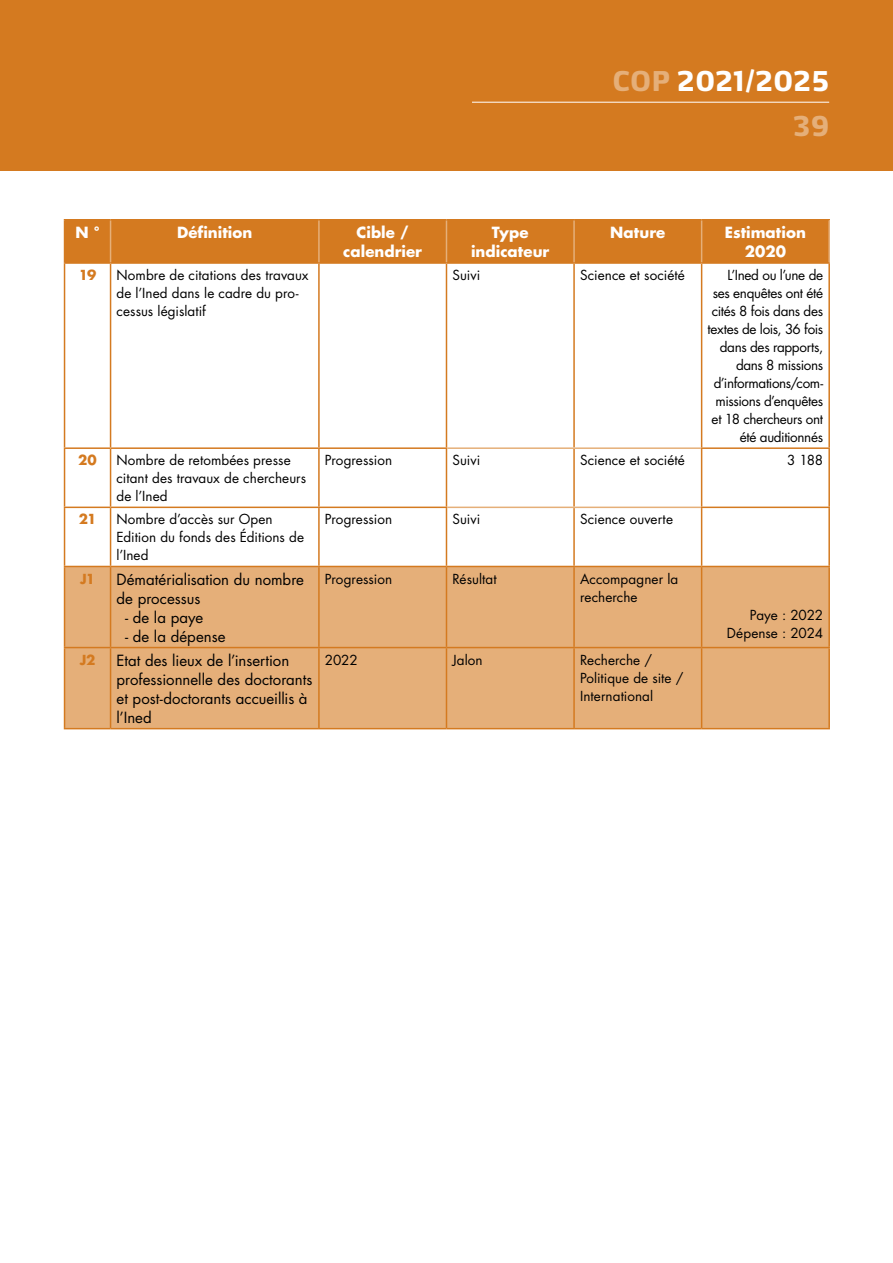
<style>
.page{position:relative;width:893px;height:1263px;background:#fff}
.page>*{position:absolute;margin:0;border:0;box-sizing:border-box;transform-origin:0 0}
.t1{font:900 27px "Max OT";letter-spacing:.02em;color:#fff;scale:.9 1}
.t2{font:900 27px "Max OT";color:#e5af79;scale:.9 1}
.t3{font:15px/18.9px "Futura Std";letter-spacing:.005em;color:#000}
.t4{font:700 15px/18.9px "Futura Std";letter-spacing:.005em;color:#fff;text-align:center}
.t5{font:13.5px/18px "Futura Std";color:#000}
.t6{font:13.5px/18px "Futura Std";letter-spacing:-.025em;color:#000;text-align:right}
.t7{font:700 13.5px "Futura Std";letter-spacing:-.07em;color:#d47a20}
.s1{color:#e5af79}
</style>
<div class="page">
<div style="left:0;top:0;width:893px;height:170px;background:#d47a20"></div>
<hr style="left:472px;top:102px;width:357px;height:1px;background:#fff">
<div style="left:65px;top:220px;width:763px;height:42px;background:#d47a20"></div>
<div style="left:65px;top:567px;width:763px;height:161px;background:#e5af79"></div>
<hr style="left:64px;top:219px;width:47px;height:1px;background:#d47a20">
<hr style="left:64px;top:220px;width:1px;height:42px;background:#d47a20">
<hr style="left:111px;top:219px;width:208px;height:1px;background:#d47a20">
<hr style="left:319px;top:219px;width:127px;height:1px;background:#d47a20">
<hr style="left:446px;top:219px;width:128px;height:1px;background:#d47a20">
<hr style="left:574px;top:219px;width:128px;height:1px;background:#d47a20">
<hr style="left:702px;top:219px;width:128px;height:1px;background:#d47a20">
<hr style="left:64px;top:264px;width:1px;height:183px;background:#d47a20">
<hr style="left:64px;top:449px;width:1px;height:58px;background:#d47a20">
<hr style="left:64px;top:508px;width:1px;height:58px;background:#d47a20">
<hr style="left:446px;top:264px;width:1px;height:183px;background:#d47a20">
<hr style="left:573px;top:264px;width:2px;height:183px;background:#d47a20">
<hr style="left:701px;top:264px;width:1px;height:183px;background:#d47a20">
<hr style="left:446px;top:449px;width:1px;height:58px;background:#d47a20">
<hr style="left:573px;top:449px;width:2px;height:58px;background:#d47a20">
<hr style="left:701px;top:449px;width:1px;height:58px;background:#d47a20">
<hr style="left:110px;top:264px;width:1px;height:183px;background:#d47a20">
<hr style="left:318px;top:264px;width:2px;height:183px;background:#d47a20">
<hr style="left:828px;top:264px;width:2px;height:183px;background:#d47a20">
<hr style="left:64px;top:447px;width:47px;height:2px;background:#d47a20">
<hr style="left:111px;top:447px;width:208px;height:2px;background:#d47a20">
<hr style="left:319px;top:447px;width:128px;height:2px;background:#d47a20">
<hr style="left:701px;top:447px;width:129px;height:2px;background:#d47a20">
<hr style="left:64px;top:262px;width:47px;height:2px;background:#d47a20">
<hr style="left:111px;top:262px;width:208px;height:2px;background:#d47a20">
<hr style="left:319px;top:262px;width:127px;height:2px;background:#d47a20">
<hr style="left:702px;top:262px;width:128px;height:2px;background:#d47a20">
<hr style="left:110px;top:508px;width:1px;height:58px;background:#d47a20">
<hr style="left:318px;top:508px;width:2px;height:58px;background:#d47a20">
<hr style="left:446px;top:508px;width:1px;height:58px;background:#d47a20">
<hr style="left:573px;top:508px;width:2px;height:58px;background:#d47a20">
<hr style="left:701px;top:508px;width:1px;height:58px;background:#d47a20">
<hr style="left:828px;top:508px;width:2px;height:58px;background:#d47a20">
<hr style="left:110px;top:567px;width:1px;height:80px;background:#d47a20">
<hr style="left:318px;top:567px;width:2px;height:80px;background:#d47a20">
<hr style="left:446px;top:567px;width:1px;height:80px;background:#d47a20">
<hr style="left:573px;top:567px;width:2px;height:80px;background:#d47a20">
<hr style="left:701px;top:567px;width:1px;height:80px;background:#d47a20">
<hr style="left:110px;top:648px;width:1px;height:80px;background:#d47a20">
<hr style="left:318px;top:648px;width:2px;height:80px;background:#d47a20">
<hr style="left:446px;top:648px;width:1px;height:80px;background:#d47a20">
<hr style="left:573px;top:648px;width:2px;height:80px;background:#d47a20">
<hr style="left:701px;top:648px;width:1px;height:80px;background:#d47a20">
<hr style="left:110px;top:449px;width:1px;height:58px;background:#d47a20">
<hr style="left:318px;top:449px;width:2px;height:58px;background:#d47a20">
<hr style="left:828px;top:449px;width:2px;height:58px;background:#d47a20">
<hr style="left:64px;top:507px;width:47px;height:1px;background:#d47a20">
<hr style="left:111px;top:507px;width:208px;height:1px;background:#d47a20">
<hr style="left:319px;top:507px;width:128px;height:1px;background:#d47a20">
<hr style="left:701px;top:507px;width:129px;height:1px;background:#d47a20">
<hr style="left:446px;top:262px;width:128px;height:2px;background:#d47a20">
<hr style="left:574px;top:262px;width:128px;height:2px;background:#d47a20">
<hr style="left:64px;top:647px;width:47px;height:1px;background:#d47a20">
<hr style="left:111px;top:647px;width:208px;height:1px;background:#d47a20">
<hr style="left:319px;top:647px;width:127px;height:1px;background:#d47a20">
<hr style="left:446px;top:647px;width:128px;height:1px;background:#d47a20">
<hr style="left:574px;top:647px;width:128px;height:1px;background:#d47a20">
<hr style="left:702px;top:647px;width:128px;height:1px;background:#d47a20">
<hr style="left:110px;top:220px;width:1px;height:42px;background:#e5af79">
<hr style="left:318px;top:220px;width:2px;height:42px;background:#e5af79">
<hr style="left:446px;top:220px;width:1px;height:42px;background:#e5af79">
<hr style="left:573px;top:220px;width:2px;height:42px;background:#e5af79">
<hr style="left:701px;top:220px;width:1px;height:42px;background:#e5af79">
<hr style="left:828px;top:220px;width:2px;height:42px;background:#e5af79">
<hr style="left:447px;top:447px;width:127px;height:2px;background:#e5af79">
<hr style="left:574px;top:447px;width:127px;height:2px;background:#e5af79">
<hr style="left:447px;top:507px;width:127px;height:1px;background:#e5af79">
<hr style="left:574px;top:507px;width:127px;height:1px;background:#e5af79">
<hr style="left:64px;top:566px;width:47px;height:1px;background:#d47a20">
<hr style="left:64px;top:567px;width:1px;height:80px;background:#d47a20">
<hr style="left:111px;top:566px;width:208px;height:1px;background:#d47a20">
<hr style="left:319px;top:566px;width:127px;height:1px;background:#d47a20">
<hr style="left:446px;top:566px;width:128px;height:1px;background:#d47a20">
<hr style="left:574px;top:566px;width:128px;height:1px;background:#d47a20">
<hr style="left:702px;top:566px;width:128px;height:1px;background:#d47a20">
<hr style="left:828px;top:567px;width:2px;height:80px;background:#d47a20">
<hr style="left:64px;top:648px;width:1px;height:80px;background:#d47a20">
<hr style="left:828px;top:648px;width:2px;height:80px;background:#d47a20">
<hr style="left:64px;top:728px;width:47px;height:1px;background:#d47a20">
<hr style="left:111px;top:728px;width:208px;height:1px;background:#d47a20">
<hr style="left:319px;top:728px;width:127px;height:1px;background:#d47a20">
<hr style="left:446px;top:728px;width:128px;height:1px;background:#d47a20">
<hr style="left:574px;top:728px;width:128px;height:1px;background:#d47a20">
<hr style="left:702px;top:728px;width:128px;height:1px;background:#d47a20">
<h1 class="t1" style="left:612px;top:64px;width:242px"><span class="s1">COP</span> 2021/2025</h1>
<h1 class="t2" style="left:793px;top:108px;width:42px">39</h1>
<p class="t4" style="left:75px;top:223px;width:26px">N °</p>
<p class="t4" style="left:177px;top:223px;width:77px">Définition</p>
<p class="t4" style="left:343px;top:223px;width:80px">Cible / calendrier</p>
<p class="t4" style="left:471px;top:223px;width:80px">Type indicateur</p>
<p class="t4" style="left:610px;top:223px;width:57px">Nature</p>
<p class="t4" style="left:725px;top:223px;width:83px">Estimation<br>2020</p>
<p class="t7" style="left:79px;top:266px;width:19px">19</p>
<p class="t5" style="left:117px;top:266px;width:194px">Nombre de citations des travaux de l’Ined dans le cadre du pro&shy;cessus législatif</p>
<p class="t5" style="left:452px;top:266px;width:29px">Suivi</p>
<p class="t5" style="left:580px;top:266px;width:106px">Science et société</p>
<p class="t6" style="left:708px;top:266px;width:117px">L’Ined ou l’une de ses enquêtes ont été cités 8 fois dans des textes de lois, 36 fois dans des rapports, dans 8 missions d’informations/com&shy;missions d’enquêtes et 18 chercheurs ont été auditionnés</p>
<p class="t7" style="left:78px;top:451px;width:20px">20</p>
<p class="t5" style="left:117px;top:451px;width:191px">Nombre de retombées presse citant des travaux de chercheurs de l’Ined</p>
<p class="t5" style="left:325px;top:451px;width:69px">Progression</p>
<p class="t5" style="left:452px;top:451px;width:29px">Suivi</p>
<p class="t5" style="left:580px;top:451px;width:106px">Science et société</p>
<p class="t5" style="left:787px;top:451px;width:38px">3 188</p>
<p class="t7" style="left:79px;top:510px;width:19px">21</p>
<p class="t5" style="left:117px;top:511px;width:189px">Nombre d’accès sur Open<br>Edition du fonds des Éditions de l’Ined</p>
<p class="t5" style="left:325px;top:511px;width:69px">Progression</p>
<p class="t5" style="left:452px;top:511px;width:29px">Suivi</p>
<p class="t5" style="left:580px;top:511px;width:94px">Science ouverte</p>
<p class="t7" style="left:80px;top:569px;width:16px">J1</p>
<p class="t3" style="left:117px;top:570px;width:189px">Dématérialisation du nombre de processus</p>
<p class="t3" style="left:125px;top:608px;width:80px">- de la paye</p>
<p class="t3" style="left:125px;top:627px;width:102px">- de la dépense</p>
<p class="t5" style="left:325px;top:570px;width:69px">Progression</p>
<p class="t5" style="left:452px;top:570px;width:46px">Résultat</p>
<p class="t5" style="left:580px;top:570px;width:100px">Accompagner la recherche</p>
<p class="t5" style="left:727px;top:606px;width:98px;text-align:right">Paye : 2022<br>Dépense : 2024</p>
<p class="t7" style="left:80px;top:651px;width:17px">J2</p>
<p class="t3" style="left:117px;top:651px;width:197px">Etat des lieux de l’insertion professionnelle des doctorants et post-doctorants accueillis à l’Ined</p>
<p class="t5" style="left:325px;top:651px;width:34px">2022</p>
<p class="t5" style="left:452px;top:651px;width:32px">Jalon</p>
<p class="t5" style="left:580px;top:651px;width:105px">Recherche /<br>Politique de site /<br>International</p>
</div>
